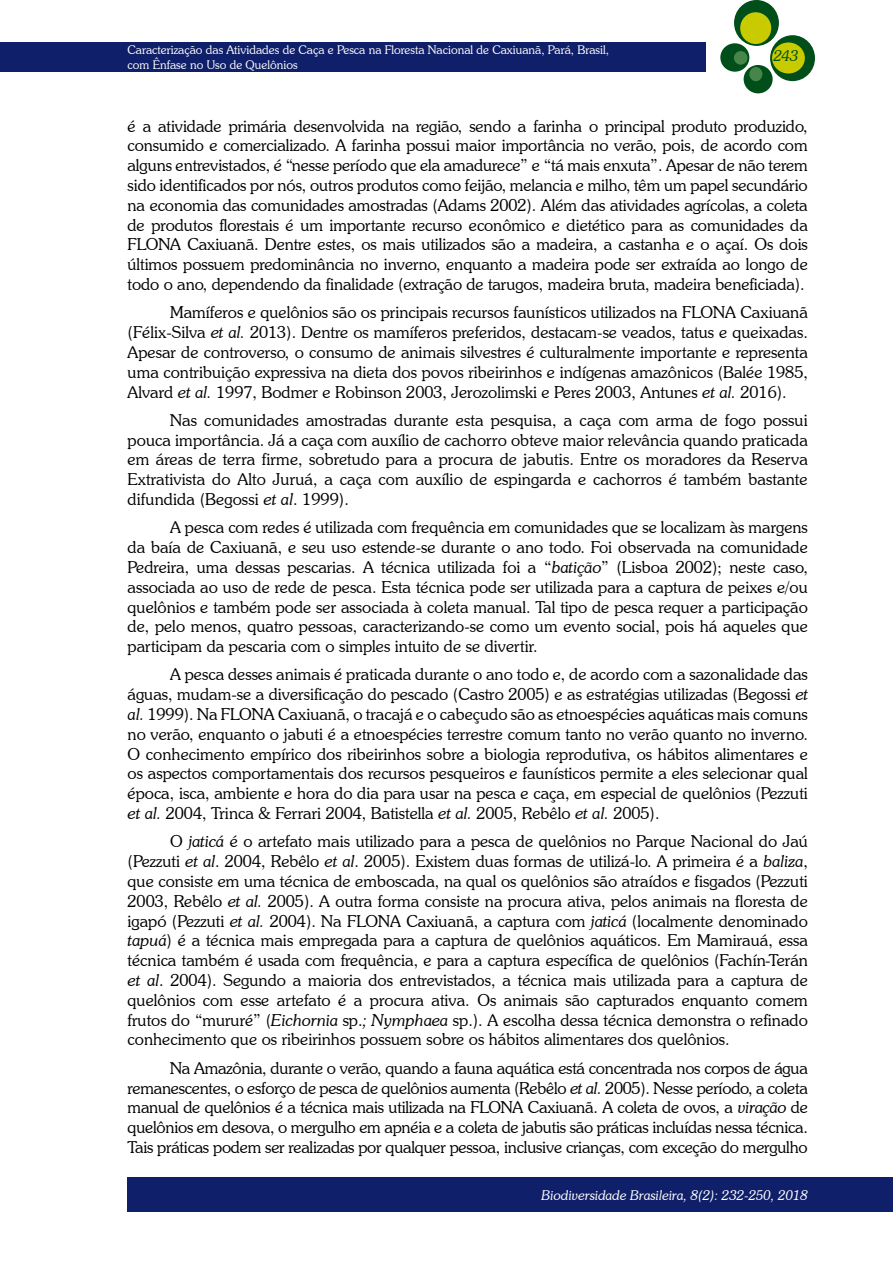
<style>
.page{position:relative;width:893px;height:1263px;background:#fff}
.page>*{position:absolute;margin:0;border:0;box-sizing:border-box;transform-origin:0 0}
.t1{font:300 16.5px/19.8px "Souvenir IT Cby BT";color:#000;text-align:justify}
.t2{font:italic 300 15px "Souvenir IT Cby BT";color:#004e1a}
.t3{font:italic 300 13.5px "Souvenir IT Cby BT";color:#fff}
.t4{font:300 12px/14.4px "Souvenir IT Cby BT";color:#fff}
.s1{font-style:italic}
</style>
<div class="page">
<div style="left:0;top:43px;width:705px;height:29px;background:#101f69"></div>
<div style="left:734px;top:0;width:45px;height:46px;background:#004e1a;border-radius:50%"></div>
<div style="left:770px;top:35px;width:45px;height:46px;background:#004e1a;border-radius:50%"></div>
<div style="left:720px;top:43px;width:29px;height:29px;background:#004e1a;border-radius:50%"></div>
<div style="left:744px;top:65px;width:29px;height:28px;background:#004e1a;border-radius:50%"></div>
<div style="left:740px;top:12px;width:31px;height:32px;background:#c8cb00;border-radius:50%"></div>
<div style="left:772px;top:42px;width:33px;height:31px;background:#c8cb00;border-radius:50%"></div>
<div style="left:734px;top:51px;width:13px;height:14px;background:#47864a;border-radius:50%"></div>
<div style="left:749px;top:67px;width:13px;height:14px;background:#47864a;border-radius:50%"></div>
<div style="left:128px;top:1178px;width:765px;height:34px;background:#101f69"></div>
<p class="t4" style="left:128px;top:43px;width:483px">Caracterização das Atividades de Caça e Pesca na Floresta Nacional de Caxiuanã, Pará, Brasil, com Ênfase no Uso de Quelônios</p>
<p class="t2" style="left:774px;top:46px;width:26px">243</p>
<p class="t1" style="left:128px;top:116px;width:682px">é a atividade primária desenvolvida na região, sendo a farinha o principal produto produzido, consumido e comercializado. A farinha possui maior importância no verão, pois, de acordo com alguns entrevistados, é “nesse período que ela amadurece” e “tá mais enxuta”. Apesar de não terem sido identificados por nós, outros produtos como feijão, melancia e milho, têm um papel secundário na economia das comunidades amostradas (Adams 2002). Além das atividades agrícolas, a coleta de produtos florestais é um importante recurso econômico e dietético para as comunidades da FLONA Caxiuanã. Dentre estes, os mais utilizados são a madeira, a castanha e o açaí. Os dois últimos possuem predominância no inverno, enquanto a madeira pode ser extraída ao longo de todo o ano, dependendo da finalidade (extração de tarugos, madeira bruta, madeira beneficiada).</p>
<p class="t1" style="left:128px;top:302px;width:682px;text-indent:43px">Mamíferos e quelônios são os principais recursos faunísticos utilizados na FLONA Caxiuanã (Félix-Silva <span class="s1">et al.</span> 2013). Dentre os mamíferos preferidos, destacam-se veados, tatus e queixadas.<br>Apesar de controverso, o consumo de animais silvestres é culturalmente importante e representa uma contribuição expressiva na dieta dos povos ribeirinhos e indígenas amazônicos (Balée 1985, Alvard <span class="s1">et al.</span> 1997, Bodmer e Robinson 2003, Jerozolimski e Peres 2003, Antunes <span class="s1">et al.</span> 2016).</p>
<p class="t1" style="left:128px;top:410px;width:682px;text-indent:43px">Nas comunidades amostradas durante esta pesquisa, a caça com arma de fogo possui pouca importância. Já a caça com auxílio de cachorro obteve maior relevância quando praticada em áreas de terra firme, sobretudo para a procura de jabutis. Entre os moradores da Reserva Extrativista do Alto Juruá, a caça com auxílio de espingarda e cachorros é também bastante difundida (Begossi <span class="s1">et al</span>. 1999).</p>
<p class="t1" style="left:128px;top:517px;width:682px;text-indent:43px">A pesca com redes é utilizada com frequência em comunidades que se localizam às margens da baía de Caxiuanã, e seu uso estende-se durante o ano todo. Foi observada na comunidade Pedreira, uma dessas pescarias. A técnica utilizada foi a “<span class="s1">batição</span>” (Lisboa 2002); neste caso, associada ao uso de rede de pesca. Esta técnica pode ser utilizada para a captura de peixes e/ou quelônios e também pode ser associada à coleta manual. Tal tipo de pesca requer a participação de, pelo menos, quatro pessoas, caracterizando-se como um evento social, pois há aqueles que participam da pescaria com o simples intuito de se divertir.</p>
<p class="t1" style="left:128px;top:664px;width:682px;text-indent:43px">A pesca desses animais é praticada durante o ano todo e, de acordo com a sazonalidade das águas, mudam-se a diversificação do pescado (Castro 2005) e as estratégias utilizadas (Begossi <span class="s1">et al.</span> 1999). Na FLONA Caxiuanã, o tracajá e o cabeçudo são as etnoespécies aquáticas mais comuns no verão, enquanto o jabuti é a etnoespécies terrestre comum tanto no verão quanto no inverno.<br>O conhecimento empírico dos ribeirinhos sobre a biologia reprodutiva, os hábitos alimentares e os aspectos comportamentais dos recursos pesqueiros e faunísticos permite a eles selecionar qual época, isca, ambiente e hora do dia para usar na pesca e caça, em especial de quelônios (Pezzuti <span class="s1">et al.</span> 2004, Trinca &amp; Ferrari 2004, Batistella <span class="s1">et al.</span> 2005, Rebêlo <span class="s1">et al.</span> 2005).</p>
<p class="t1" style="left:128px;top:831px;width:682px;text-indent:43px">O <span class="s1">jaticá</span> é o artefato mais utilizado para a pesca de quelônios no Parque Nacional do Jaú (Pezzuti <span class="s1">et al</span>. 2004, Rebêlo <span class="s1">et al</span>. 2005). Existem duas formas de utilizá-lo. A primeira é a <span class="s1">baliza</span>, que consiste em uma técnica de emboscada, na qual os quelônios são atraídos e fisgados (Pezzuti 2003, Rebêlo <span class="s1">et al.</span> 2005). A outra forma consiste na procura ativa, pelos animais na floresta de igapó (Pezzuti <span class="s1">et al.</span> 2004). Na FLONA Caxiuanã, a captura com <span class="s1">jaticá</span> (localmente denominado <span class="s1">tapuá</span>) é a técnica mais empregada para a captura de quelônios aquáticos. Em Mamirauá, essa técnica também é usada com frequência, e para a captura específica de quelônios (Fachín-Terán <span class="s1">et al</span>. 2004). Segundo a maioria dos entrevistados, a técnica mais utilizada para a captura de quelônios com esse artefato é a procura ativa. Os animais são capturados enquanto comem frutos do “mururé” (<span class="s1">Eichornia</span> sp.<span class="s1">; Nymphaea</span> sp.). A escolha dessa técnica demonstra o refinado conhecimento que os ribeirinhos possuem sobre os hábitos alimentares dos quelônios.</p>
<p class="t1" style="left:128px;top:1058px;width:682px;text-indent:43px">Na Amazônia, durante o verão, quando a fauna aquática está concentrada nos corpos de água remanescentes, o esforço de pesca de quelônios aumenta (Rebêlo <span class="s1">et al.</span> 2005). Nesse período, a coleta manual de quelônios é a técnica mais utilizada na FLONA Caxiuanã. A coleta de ovos, a <span class="s1">viração</span> de quelônios em desova, o mergulho em apnéia e a coleta de jabutis são práticas incluídas nessa técnica.<br>Tais práticas podem ser realizadas por qualquer pessoa, inclusive crianças, com exceção do mergulho</p>
<p class="t3" style="left:541px;top:1187px;width:268px">Biodiversidade Brasileira, 8(2): 232-250, 2018</p>
</div>
